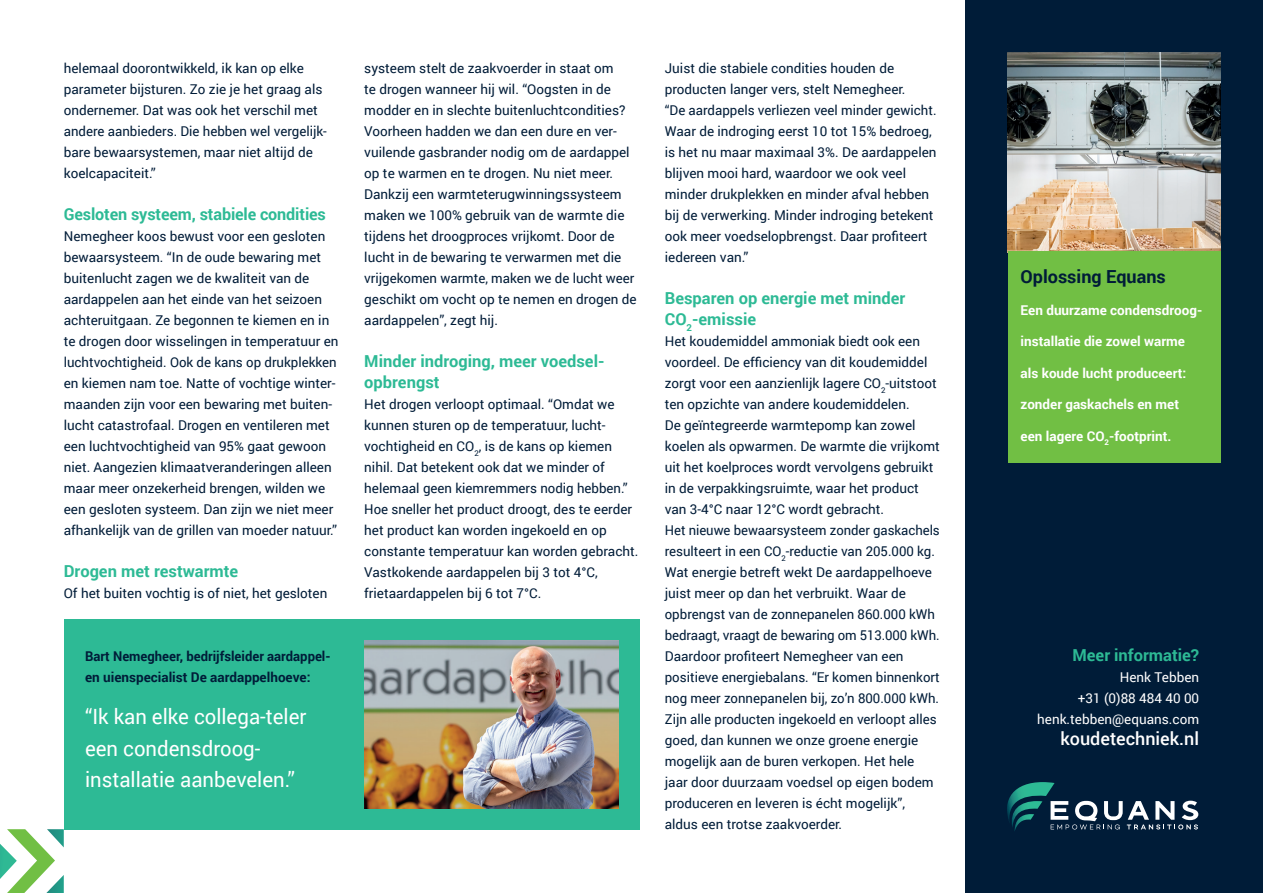
<style>
.page{position:relative;width:1263px;height:893px;background:#fff}
.page>*{position:absolute;margin:0;border:0;box-sizing:border-box;transform-origin:0 0}
.body{font:21px/31.5px "Roboto";color:#fff}
.body-2{font:500 18px "Roboto";color:#fff}
.t1{font:700 18px "Roboto";color:#001c38}
.t2{font:700 16.5px/21px "Roboto";color:#2dba95}
.t3{font:13.5px/21px "Roboto";color:#001c38}
.t4{font:700 13.5px "Roboto";color:#fff}
.koppen_wit_28pt{font:700 13.5px/21px "Roboto";color:#001c38}
.t5{font:13.5px "Roboto";color:#fff}
</style>
<div class="page">
<div style="left:965px;top:0;width:298px;height:893px;background:#001c38"></div>
<svg style="left:1007px;top:782px;width:191px;height:49px"></svg>
<div style="left:64px;top:619px;width:575px;height:210px;background:#2dba95"></div>
<img style="left:364px;top:640px;width:254px;height:168px">
<img style="left:1008px;top:52px;width:212px;height:199px">
<div style="left:1008px;top:251px;width:212px;height:211px;background:#71bf44"></div>
<svg style="left:0;top:829px;width:64px;height:64px"></svg>
<p class="t3" style="left:64px;top:57px;width:242px">helemaal doorontwikkeld, ik kan op elke</p>
<p class="t3" style="left:64px;top:78px;width:265px">parameter bijsturen. Zo zie je het graag als ondernemer. Dat was ook het verschil met andere aanbieders. Die hebben wel vergelijk&shy;bare bewaarsystemen, maar niet altijd de koelcapaciteit.”</p>
<p class="t2" style="left:64px;top:203px;width:264px">Gesloten systeem, stabiele condities</p>
<p class="t3" style="left:64px;top:225px;width:276px">Nemegheer koos bewust voor een gesloten bewaarsysteem. “In de oude bewaring met buitenlucht zagen we de kwaliteit van de aardappelen aan het einde van het seizoen achteruitgaan. Ze begonnen te kiemen en in te drogen door wisselingen in temperatuur en luchtvochtigheid. Ook de kans op drukplekken</p>
<p class="t3" style="left:64px;top:372px;width:275px">en kiemen nam toe. Natte of vochtige winter&shy;maanden zijn voor een bewaring met buiten&shy;lucht catastrofaal. Drogen en ventileren met een luchtvochtigheid van 95% gaat gewoon niet. Aangezien klimaatveranderingen alleen maar meer onzekerheid brengen, wilden we een gesloten systeem. Dan zijn we niet meer afhankelijk van de grillen van moeder natuur.”</p>
<p class="t2" style="left:64px;top:560px;width:176px">Drogen met restwarmte</p>
<p class="t3" style="left:64px;top:582px;width:265px">Of het buiten vochtig is of niet, het gesloten</p>
<p class="koppen_wit_28pt" style="left:85px;top:645px;width:247px">Bart Nemegheer, bedrijfsleider aardappel&shy;en uienspecialist De aardappelhoeve:</p>
<p class="body" style="left:85px;top:700px;width:223px">“Ik kan elke collega-teler een condensdroog&shy;installatie aanbevelen.”</p>
<p class="t3" style="left:364px;top:57px;width:263px">systeem stelt de zaakvoerder in staat om te drogen wanneer hij wil. “Oogsten in de modder en in slechte buitenluchtcondities?<br>Voorheen hadden we dan een dure en ver-</p>
<p class="t3" style="left:364px;top:141px;width:272px">vuilende gasbrander nodig om de aardappel op te warmen en te drogen. Nu niet meer.<br>Dankzij een warmteterugwinningssysteem maken we 100% gebruik van de warmte die tijdens het droogproces vrijkomt. Door de lucht in de bewaring te verwarmen met die vrijgekomen warmte, maken we de lucht weer</p>
<p class="t3" style="left:364px;top:288px;width:274px">geschikt om vocht op te nemen en drogen de aardappelen”, zegt hij.</p>
<p class="t2" style="left:364px;top:350px;width:242px">Minder indroging, meer voedsel-</p>
<p class="t2" style="left:364px;top:371px;width:77px">opbrengst</p>
<p class="t3" style="left:364px;top:393px;width:276px">Het drogen verloopt optimaal. “Omdat we kunnen sturen op de temperatuur, lucht&shy;vochtigheid en CO<sub>2</sub>, is de kans op kiemen nihil. Dat betekent ook dat we minder of helemaal geen kiemremmers nodig hebben.” Hoe sneller het product droogt, des te eerder het product kan worden ingekoeld en op constante temperatuur kan worden gebracht.<br>Vastkokende aardappelen bij 3 tot 4°C,</p>
<p class="t3" style="left:364px;top:582px;width:179px">frietaardappelen bij 6 tot 7°C.</p>
<p class="t3" style="left:665px;top:57px;width:231px">Juist die stabiele condities houden de</p>
<p class="t3" style="left:665px;top:78px;width:242px">producten langer vers, stelt Nemegheer.</p>
<p class="t3" style="left:665px;top:99px;width:273px">“De aardappels verliezen veel minder gewicht.</p>
<p class="t3" style="left:665px;top:120px;width:273px">Waar de indroging eerst 10 tot 15% bedroeg, is het nu maar maximaal 3%. De aardappelen</p>
<p class="t3" style="left:665px;top:162px;width:270px">blijven mooi hard, waardoor we ook veel minder drukplekken en minder afval hebben bij de verwerking. Minder indroging betekent ook meer voedselopbrengst. Daar profiteert iedereen van.”</p>
<p class="t2" style="left:665px;top:287px;width:242px">Besparen op energie met minder<br>CO<sub>2</sub>-emissie</p>
<p class="t3" style="left:665px;top:330px;width:273px">Het koudemiddel ammoniak biedt ook een voordeel. De efficiency van dit koudemiddel zorgt voor een aanzienlijk lagere CO<sub>2</sub>-uitstoot ten opzichte van andere koudemiddelen.</p>
<p class="t3" style="left:665px;top:414px;width:276px">De geïntegreerde warmtepomp kan zowel koelen als opwarmen. De warmte die vrijkomt uit het koelproces wordt vervolgens gebruikt in de verpakkingsruimte, waar het product van 3-4°C naar 12°C wordt gebracht.</p>
<p class="t3" style="left:665px;top:519px;width:276px">Het nieuwe bewaarsysteem zonder gaskachels</p>
<p class="t3" style="left:665px;top:540px;width:272px">resulteert in een CO<sub>2</sub>-reductie van 205.000 kg.</p>
<p class="t3" style="left:665px;top:561px;width:269px">Wat energie betreft wekt De aardappelhoeve juist meer op dan het verbruikt. Waar de</p>
<p class="t3" style="left:665px;top:603px;width:272px">opbrengst van de zonnepanelen 860.000 kWh</p>
<p class="t3" style="left:665px;top:624px;width:276px">bedraagt, vraagt de bewaring om 513.000 kWh.</p>
<p class="t3" style="left:665px;top:645px;width:240px">Daardoor profiteert Nemegheer van een</p>
<p class="t3" style="left:665px;top:666px;width:276px">positieve energiebalans. “Er komen binnenkort</p>
<p class="t3" style="left:665px;top:687px;width:276px">nog meer zonnepanelen bij, zo’n 800.000 kWh.</p>
<p class="t3" style="left:665px;top:708px;width:273px">Zijn alle producten ingekoeld en verloopt alles goed, dan kunnen we onze groene energie mogelijk aan de buren verkopen. Het hele jaar door duurzaam voedsel op eigen bodem produceren en leveren is écht mogelijk”, aldus een trotse zaakvoerder.</p>
<p class="t1" style="left:1020px;top:264px;width:147px">Oplossing Equans</p>
<p class="t4" style="left:1020px;top:300px;width:183px">Een duurzame condensdroog-</p>
<p class="t4" style="left:1020px;top:332px;width:166px">installatie die zowel warme</p>
<p class="t4" style="left:1020px;top:363px;width:167px">als koude lucht produceert:</p>
<p class="t4" style="left:1020px;top:395px;width:160px">zonder gaskachels en met</p>
<p class="t4" style="left:1020px;top:426px;width:152px">een lagere CO<sub>2</sub>-footprint.</p>
<p class="t2" style="left:1072px;top:644px;width:128px">Meer informatie?</p>
<p class="t5" style="left:1120px;top:668px;width:81px">Henk Tebben</p>
<p class="t5" style="left:1078px;top:689px;width:123px">+31 (0)88 484 40 00</p>
<p class="t5" style="left:1037px;top:710px;width:163px">henk.tebben@equans.com</p>
<p class="body-2" style="left:1060px;top:726px;width:140px">koudetechniek.nl</p>
</div>
